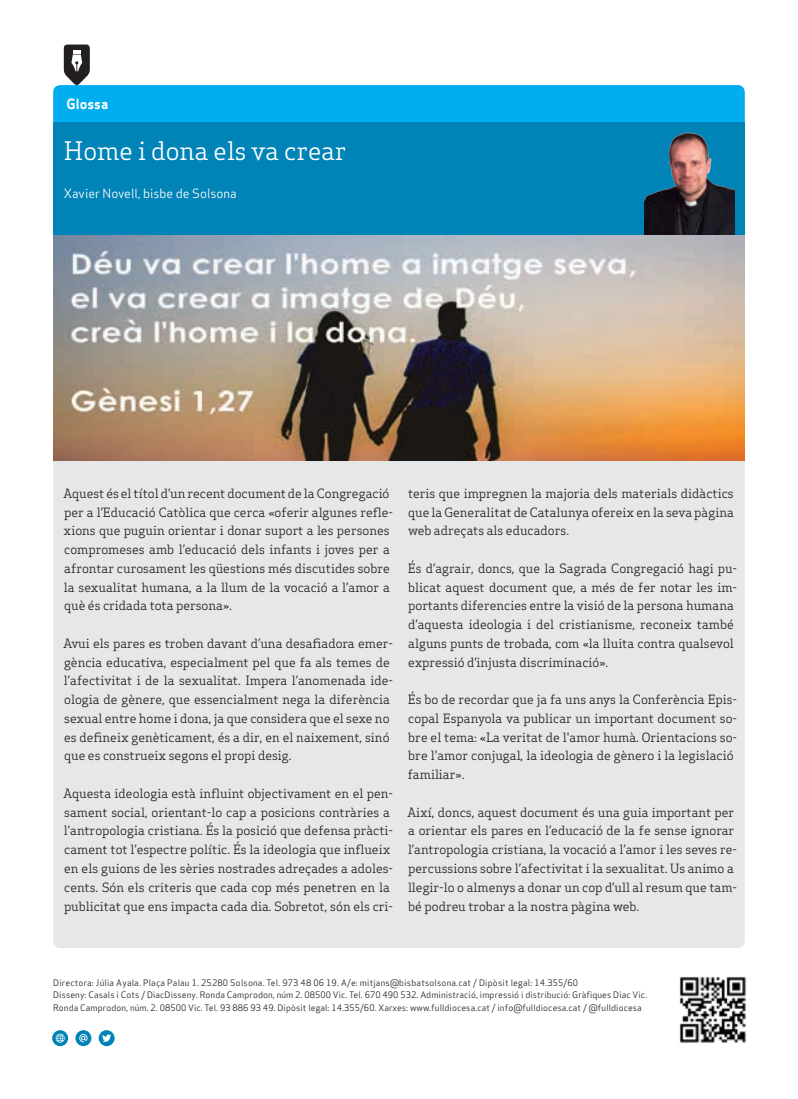
<style>
.page{position:relative;width:798px;height:1099px;background:#fff}
.page>*{position:absolute;margin:0;border:0;box-sizing:border-box;transform-origin:0 0}
.Subtitol_Secció{font:25px "Apex Serif";color:#fff}
.Titular_Secció_Petit{font:13.75px "Apex Sans Bold T";color:#fff}
.Text_General{font:12.5px/18.8px "Apex Serif";color:#231f20}
.Titulars{font:12.5px "Apex Sans Book T";color:#fff}
.Titulars-2{font:8.75px/12.5px "Apex Sans Book T";letter-spacing:.01em;color:#231f20}
</style>
<div class="page">
<img style="left:679px;top:977px;width:67px;height:66px">
<svg style="left:52px;top:1030px;width:16px;height:16px"></svg>
<svg style="left:56px;top:1033px;width:9px;height:9px"></svg>
<svg style="left:75px;top:1030px;width:16px;height:16px"></svg>
<svg style="left:79px;top:1033px;width:9px;height:9px"></svg>
<svg style="left:99px;top:1030px;width:16px;height:16px"></svg>
<svg style="left:102px;top:1034px;width:9px;height:8px"></svg>
<div style="left:53px;top:123px;width:691px;height:112px;background:#0083b6"></div>
<svg style="left:53px;top:45px;width:691px;height:78px"></svg>
<div style="left:53px;top:460px;width:691px;height:488px;background:#e6e7e9"></div>
<img style="left:644px;top:132px;width:89px;height:103px">
<img style="left:53px;top:235px;width:691px;height:225px">
<p class="Titular_Secció_Petit" style="left:67px;top:95px;width:43px">Glossa</p>
<p class="Subtitol_Secció" style="left:64px;top:135px;width:284px">Home i dona els va crear</p>
<p class="Titulars" style="left:64px;top:185px;width:174px">Xavier Novell, bisbe de Solsona</p>
<p class="Text_General" style="left:63px;top:483px;width:331px">Aquest és el títol d’un recent document de la Congregació per a l’Educació Catòlica que cerca «oferir algunes refle&shy;xions que puguin orientar i donar suport a les persones compromeses amb l’educació dels infants i joves per a afrontar curosament les qüestions més discutides sobre la sexualitat humana, a la llum de la vocació a l’amor a què és cridada tota persona».</p>
<p class="Text_General" style="left:63px;top:633px;width:331px">Avui els pares es troben davant d’una desafiadora emer&shy;gència educativa, especialment pel que fa als temes de l’afectivitat i de la sexualitat. Impera l’anomenada ide&shy;ologia de gènere, que essencialment nega la diferència sexual entre home i dona, ja que considera que el sexe no es defineix genèticament, és a dir, en el naixement, sinó que es construeix segons el propi desig.</p>
<p class="Text_General" style="left:63px;top:783px;width:331px">Aquesta ideologia està influint objectivament en el pen&shy;sament social, orientant-lo cap a posicions contràries a l’antropologia cristiana. És la posició que defensa pràcti&shy;cament tot l’espectre polític. És la ideologia que influeix en els guions de les sèries nostrades adreçades a adoles&shy;cents. Són els criteris que cada cop més penetren en la publicitat que ens impacta cada dia. Sobretot, són els cri-</p>
<p class="Text_General" style="left:408px;top:483px;width:327px;text-align:justify">teris que impregnen la majoria dels materials didàctics que la Generalitat de Catalunya ofereix en la seva pàgina web adreçats als educadors.</p>
<p class="Text_General" style="left:408px;top:558px;width:330px">És d’agrair, doncs, que la Sagrada Congregació hagi pu&shy;blicat aquest document que, a més de fer notar les im&shy;portants diferencies entre la visió de la persona humana d’aquesta ideologia i del cristianisme, reconeix també alguns punts de trobada, com «la lluita contra qualsevol expressió d’injusta discriminació».</p>
<p class="Text_General" style="left:408px;top:690px;width:330px">És bo de recordar que ja fa uns anys la Conferència Epis&shy;copal Espanyola va publicar un important document so&shy;bre el tema: «La veritat de l'amor humà. Orientacions so&shy;bre l'amor conjugal, la ideologia de gènero i la legislació familiar».</p>
<p class="Text_General" style="left:407px;top:802px;width:331px">Així, doncs, aquest document és una guia important per a orientar els pares en l’educació de la fe sense ignorar l’antropologia cristiana, la vocació a l’amor i les seves re&shy;percussions sobre l’afectivitat i la sexualitat. Us animo a llegir-lo o almenys a donar un cop d’ull al resum que tam&shy;bé podreu trobar a la nostra pàgina web.</p>
<p class="Titulars-2" style="left:53px;top:976px;width:526px">Directora: Júlia Ayala. Plaça Palau 1. 25280 Solsona. Tel. 973 48 06 19. A/e: mitjans@bisbatsolsona.cat / Dipòsit legal: 14.355/60</p>
<p class="Titulars-2" style="left:53px;top:988px;width:595px">Disseny: Casals i Cots / DiacDisseny. Ronda Camprodon, núm 2. 08500 Vic. Tel. 670 490 532. Administració, impressió i distribució: Gràfiques Diac Vic.<br>Ronda Camprodon, núm. 2. 08500 Vic. Tel. 93 886 93 49. Dipòsit legal: 14.355/60. Xarxes: www.fulldiocesa.cat / info@fulldiocesa.cat / @fulldiocesa</p>
</div>
